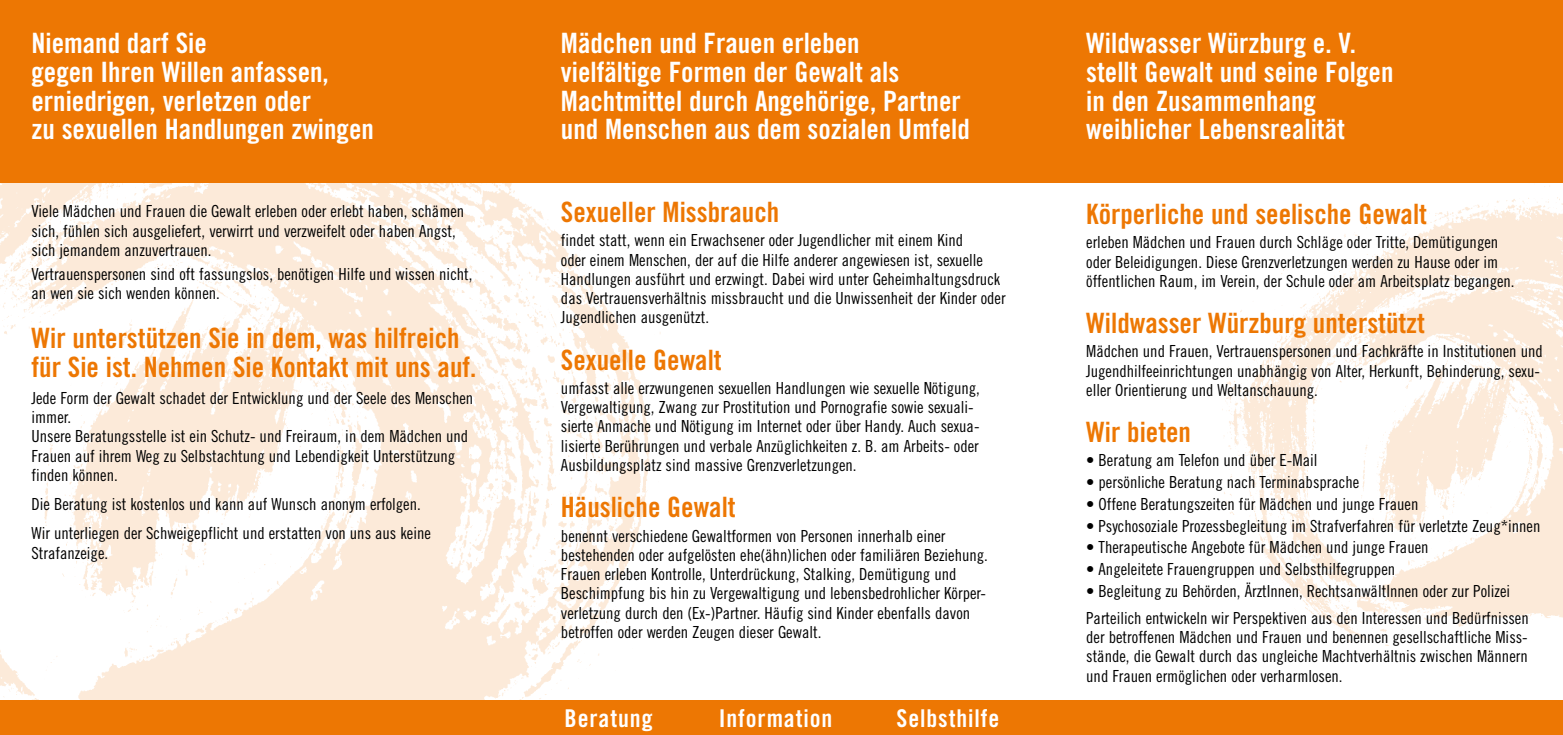
<style>
.page{position:relative;width:1563px;height:735px;background:#fff}
.page>*{position:absolute;margin:0;border:0;box-sizing:border-box;transform-origin:0 0}
.t1{font:28px/28.9px "Trade Gothic Bold Cond Twenty";color:#fff}
.t2{font:28px/28.9px "Trade Gothic Bold Cond Twenty";color:#ed7703}
.t3{font:24.5px "Trade Gothic Bold Cond Twenty";letter-spacing:.035em;color:#fff}
.t4{font:16.62px/19.2px "Trade Gothic Cond Eighteen";color:#000}
</style>
<div class="page">
<img style="left:0;top:182px;width:664px;height:517px">
<img style="left:1222px;top:182px;width:341px;height:463px">
<div style="left:0;top:0;width:1563px;height:182px;background:#ed7703"></div>
<div style="left:0;top:699px;width:1563px;height:35px;background:#ed7703"></div>
<h1 class="t1" style="left:32px;top:28px;width:344px">Niemand darf Sie<br>gegen Ihren Willen anfassen, erniedrigen, verletzen oder<br>zu sexuellen Handlungen zwingen</h1>
<p class="t4" style="left:32px;top:201px;width:434px">Viele Mädchen und Frauen die Gewalt erleben oder erlebt haben, schämen sich, fühlen sich ausgeliefert, verwirrt und verzweifelt oder haben Angst, sich jemandem anzuvertrauen.</p>
<p class="t4" style="left:32px;top:264px;width:442px">Vertrauenspersonen sind oft fassungslos, benötigen Hilfe und wissen nicht, an wen sie sich wenden können.</p>
<h1 class="t2" style="left:32px;top:323px;width:446px">Wir unterstützen Sie in dem, was hilfreich für Sie ist. Nehmen Sie Kontakt mit uns auf.</h1>
<p class="t4" style="left:32px;top:388px;width:443px">Jede Form der Gewalt schadet der Entwicklung und der Seele des Menschen immer.<br>Unsere Beratungsstelle ist ein Schutz- und Freiraum, in dem Mädchen und Frauen auf ihrem Weg zu Selbstachtung und Lebendigkeit Unterstützung finden können.</p>
<p class="t4" style="left:32px;top:489px;width:401px;line-height:29.2px">Die Beratung ist kostenlos und kann auf Wunsch anonym erfolgen.<br>Wir unterliegen der Schweigepflicht und erstatten von uns aus keine</p>
<p class="t4" style="left:32px;top:542px;width:78px">Strafanzeige.</p>
<h1 class="t1" style="left:561px;top:28px;width:410px">Mädchen und Frauen erleben<br>vielfältige Formen der Gewalt als Machtmittel durch Angehörige, Partner und Menschen aus dem sozialen Umfeld</h1>
<h1 class="t2" style="left:561px;top:197px;width:220px">Sexueller Missbrauch</h1>
<p class="t4" style="left:561px;top:230px;width:446px">findet statt, wenn ein Erwachsener oder Jugendlicher mit einem Kind<br>oder einem Menschen, der auf die Hilfe anderer angewiesen ist, sexuelle Handlungen ausführt und erzwingt. Dabei wird unter Geheimhaltungsdruck das Vertrauensverhältnis missbraucht und die Unwissenheit der Kinder oder Jugendlichen ausgenützt.</p>
<h1 class="t2" style="left:561px;top:345px;width:162px">Sexuelle Gewalt</h1>
<p class="t4" style="left:561px;top:378px;width:420px">umfasst alle erzwungenen sexuellen Handlungen wie sexuelle Nötigung, Vergewaltigung, Zwang zur Prostitution und Pornografie sowie sexuali&shy;sierte Anmache und Nötigung im Internet oder über Handy. Auch sexua&shy;lisierte Berührungen und verbale Anzüglichkeiten z. B. am Arbeits- oder Ausbildungsplatz sind massive Grenzverletzungen.</p>
<h1 class="t2" style="left:561px;top:492px;width:176px">Häusliche Gewalt</h1>
<p class="t4" style="left:561px;top:525px;width:428px">benennt verschiedene Gewaltformen von Personen innerhalb einer bestehenden oder aufgelösten ehe(ähn)lichen oder familiären Beziehung.<br>Frauen erleben Kontrolle, Unterdrückung, Stalking, Demütigung und Beschimpfung bis hin zu Vergewaltigung und lebensbedrohlicher Körper&shy;verletzung durch den (Ex-)Partner. Häufig sind Kinder ebenfalls davon betroffen oder werden Zeugen dieser Gewalt.</p>
<h2 class="t3" style="left:565px;top:703px;width:89px">Beratung</h2>
<h2 class="t3" style="left:718px;top:703px;width:115px">Information</h2>
<h2 class="t3" style="left:896px;top:703px;width:104px">Selbsthilfe</h2>
<h1 class="t1" style="left:1086px;top:28px;width:309px">Wildwasser Würzburg e. V. stellt Gewalt und seine Folgen in den Zusammenhang weiblicher Lebensrealität</h1>
<h1 class="t2" style="left:1086px;top:199px;width:342px">Körperliche und seelische Gewalt</h1>
<p class="t4" style="left:1086px;top:232px;width:430px">erleben Mädchen und Frauen durch Schläge oder Tritte, Demütigungen oder Beleidigungen. Diese Grenzverletzungen werden zu Hause oder im öffentlichen Raum, im Verein, der Schule oder am Arbeitsplatz begangen.</p>
<h1 class="t2" style="left:1086px;top:308px;width:340px">Wildwasser Würzburg unterstützt</h1>
<p class="t4" style="left:1086px;top:341px;width:458px">Mädchen und Frauen, Vertrauenspersonen und Fachkräfte in Institutionen und<br>Jugendhilfeeinrichtungen unabhängig von Alter, Herkunft, Behinderung, sexu&shy;eller Orientierung und Weltanschauung.</p>
<h1 class="t2" style="left:1086px;top:417px;width:106px">Wir bieten</h1>
<p class="t4" style="left:1086px;top:450px;width:233px">• Beratung am Telefon und über E-Mail</p>
<p class="t4" style="left:1086px;top:472px;width:274px">• persönliche Beratung nach Terminabsprache</p>
<p class="t4" style="left:1086px;top:494px;width:334px">• Offene Beratungszeiten für Mädchen und junge Frauen</p>
<p class="t4" style="left:1086px;top:515px;width:456px">• Psychosoziale Prozessbegleitung im Strafverfahren für verletzte Zeug*innen</p>
<p class="t4" style="left:1086px;top:537px;width:344px">• Therapeutische Angebote für Mädchen und junge Frauen</p>
<p class="t4" style="left:1086px;top:559px;width:310px">• Angeleitete Frauengruppen und Selbsthilfegruppen</p>
<p class="t4" style="left:1086px;top:577px;width:444px;line-height:26.6px">• Begleitung zu Behörden, ÄrztInnen, RechtsanwältInnen oder zur Polizei<br>Parteilich entwickeln wir Perspektiven aus den Interessen und Bedürfnissen</p>
<p class="t4" style="left:1086px;top:627px;width:443px;text-align:justify">der betroffenen Mädchen und Frauen und benennen gesellschaftliche Miss&shy;stände, die Gewalt durch das ungleiche Machtverhältnis zwischen Männern und Frauen ermöglichen oder verharmlosen.</p>
</div>
